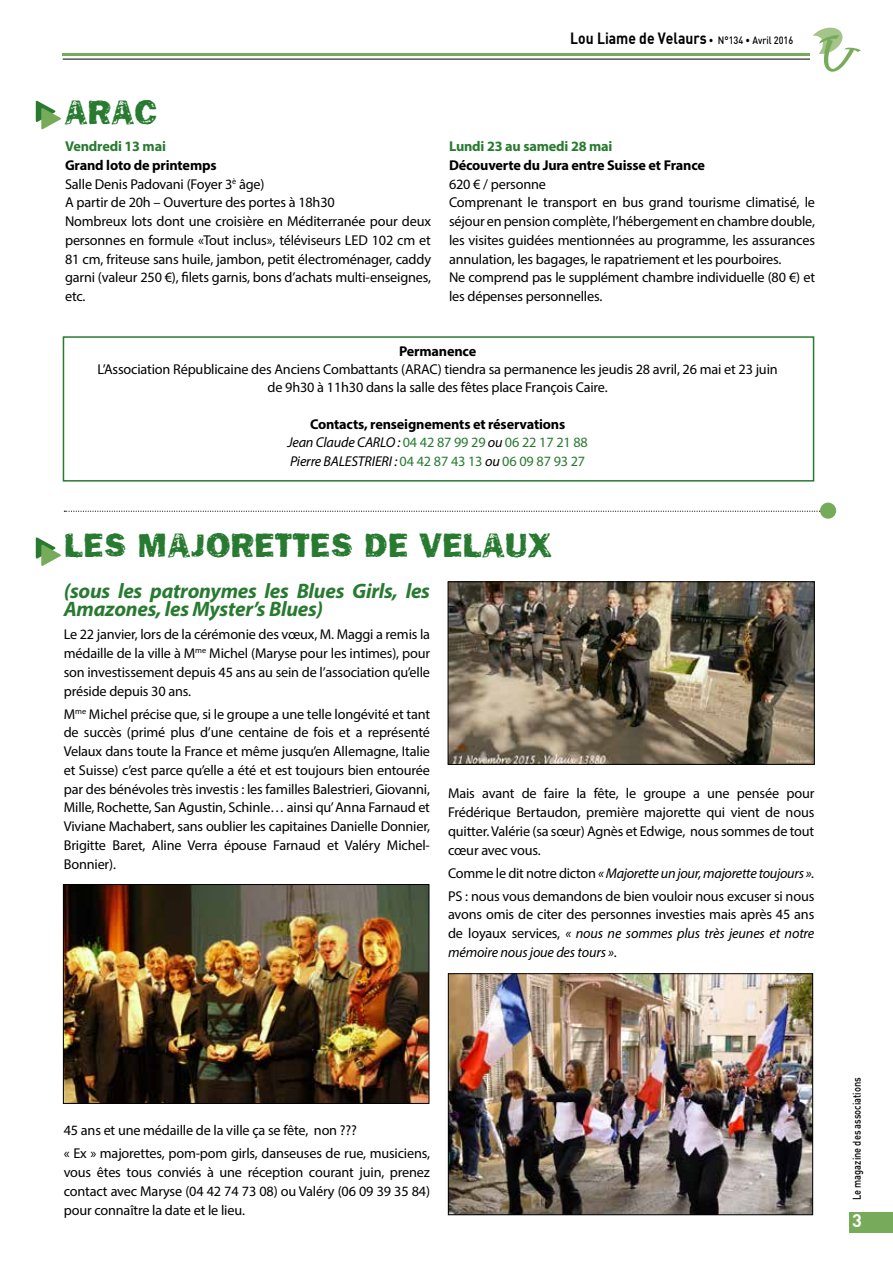
<style>
.page{position:relative;width:893px;height:1263px;background:#fff}
.page>*{position:absolute;margin:0;border:0;box-sizing:border-box;transform-origin:0 0}
.t1{font:34.8px "Frankie";color:#287a31}
.t2{font:italic 700 21px/18.8px "Myriad Pro";letter-spacing:-.01em;color:#287a31}
.t3{font:700 18px "DIN";color:#fff}
.t4{font:700 16.05px "DIN";color:#000;scale:.87 1}
.t5{font:14.25px/18.8px "Myriad Pro";letter-spacing:-.01em;color:#000;text-align:justify}
.t6{font:14.25px/18.8px "Myriad Pro";letter-spacing:-.01em;color:#287a31;text-align:center}
.t7{font:700 14.25px "Myriad Pro";letter-spacing:-.01em;color:#000}
.t8{font:700 14.25px "Myriad Pro";letter-spacing:-.01em;color:#287a31}
.t9{font:500 10.95px "DIN";color:#000;scale:.84 1}
.s1{font-weight:500;font-size:10.5px}
.s2{font-weight:700}
.s3{font-weight:700;color:#000}
.s4{font-style:italic;color:#000}
.s5{font-style:italic}
</style>
<div class="page">
<svg style="left:813px;top:27px;width:48px;height:45px"></svg>
<div style="left:850px;top:1212px;width:43px;height:21px;background:#76ab5a"></div>
<hr style="left:63px;top:53px;width:747px;height:3px;background:#76ab5a">
<hr style="left:63px;top:59px;width:747px;height:1px;background:#000">
<svg style="left:36px;top:100px;width:25px;height:30px"></svg>
<svg style="left:64px;top:511px;width:756px;height:1px"></svg>
<div style="left:820px;top:503px;width:16px;height:16px;background:#76ab5a;border-radius:50%"></div>
<svg style="left:36px;top:537px;width:25px;height:29px"></svg>
<div style="left:63px;top:336px;width:751px;height:146px;border:2px solid #287a31"></div>
<img style="left:65px;top:886px;width:362px;height:215px">
<div style="left:63px;top:884px;width:366px;height:219px;border:1px solid #000"></div>
<img style="left:450px;top:584px;width:362px;height:178px">
<div style="left:448px;top:582px;width:366px;height:182px;border:1px solid #000"></div>
<img style="left:450px;top:975px;width:361px;height:238px">
<div style="left:448px;top:973px;width:365px;height:242px;border:1px solid #000"></div>
<p class="t4" style="left:570px;top:30px;width:258px">Lou Liame de Velaurs <span class="s1">• N°134 • Avril 2016</span></p>
<h1 class="t1" style="left:64px;top:92px;width:94px">ARAC</h1>
<p class="t8" style="left:65px;top:137px;width:102px">Vendredi 13 mai</p>
<p class="t5" style="left:65px;top:155px;width:367px;text-align:left"><span class="s2">Grand loto de printemps<br></span>Salle Denis Padovani (Foyer 3<sup>è</sup> âge)<br>A partir de 20h – Ouverture des portes à 18h30<br>Nombreux lots dont une croisière en Méditerranée pour deux personnes en formule «Tout inclus», téléviseurs LED 102 cm et 81 cm, friteuse sans huile, jambon, petit électroménager, caddy garni (valeur 250 €), filets garnis, bons d’achats multi-enseignes, etc.</p>
<p class="t8" style="left:449px;top:137px;width:165px">Lundi 23 au samedi 28 mai</p>
<p class="t7" style="left:449px;top:156px;width:257px">Découverte du Jura entre Suisse et France</p>
<p class="t5" style="left:449px;top:174px;width:367px;text-align:left">620 € / personne<br>Comprenant le transport en bus grand tourisme climatisé, le séjour en pension complète, l’hébergement en chambre double, les visites guidées mentionnées au programme, les assurances annulation, les bagages, le rapatriement et les pourboires.<br>Ne comprend pas le supplément chambre individuelle (80 €) et les dépenses personnelles.</p>
<p class="t7" style="left:399px;top:342px;width:79px">Permanence</p>
<p class="t5" style="left:98px;top:360px;width:682px;line-height:18px;text-align:center">L’Association Républicaine des Anciens Combattants (ARAC) tiendra sa permanence les jeudis 28 avril, 26 mai et 23 juin de 9h30 à 11h30 dans la salle des fêtes place François Caire.</p>
<p class="t6" style="left:287px;top:414px;width:302px"><span class="s3">Contacts, renseignements et réservations<br></span><span class="s4">Jean Claude CARLO :</span> 04 42 87 99 29 <span class="s4">ou</span> 06 22 17 21 88<br><span class="s4">Pierre BALESTRIERI :</span> 04 42 87 43 13 <span class="s4">ou</span> 06 09 87 93 27</p>
<h1 class="t1" style="left:64px;top:525px;width:485px">LES MAJ ORETTES DE VELAUX</h1>
<h2 class="t2" style="left:64px;top:580px;width:368px">(sous les patronymes les Blues Girls, les<br>Amazones, les Myster’s Blues)</h2>
<p class="t5" style="left:64px;top:625px;width:368px">Le 22 janvier, lors de la cérémonie des vœux, M. Maggi a remis la médaille de la ville à M<sup>me</sup> Michel (Maryse pour les intimes), pour son investissement depuis 45 ans au sein de l’association qu’elle préside depuis 30 ans.</p>
<p class="t5" style="left:64px;top:704px;width:368px">M<sup>me</sup> Michel précise que, si le groupe a une telle longévité et tant de succès (primé plus d’une centaine de fois et a représenté Velaux dans toute la France et même jusqu’en Allemagne, Italie et Suisse) c’est parce qu’elle a été et est toujours bien entourée par des bénévoles très investis : les familles Balestrieri, Giovanni, Mille, Rochette, San Agustin, Schinle… ainsi qu’ Anna Farnaud et Viviane Machabert, sans oublier les capitaines Danielle Donnier, Brigitte Baret, Aline Verra épouse Farnaud et Valéry Michel-Bonnier).</p>
<p class="t5" style="left:448px;top:784px;width:368px">Mais avant de faire la fête, le groupe a une pensée pour Frédérique Bertaudon, première majorette qui vient de nous quitter. Valérie (sa sœur) Agnès et Edwige, nous sommes de tout cœur avec vous.</p>
<p class="t5" style="left:448px;top:861px;width:368px;line-height:23px">Comme le dit notre dicton <span class="s5">« Majorette un jour, majorette toujours ».<br></span>PS : nous vous demandons de bien vouloir nous excuser si nous</p>
<p class="t5" style="left:448px;top:905px;width:368px">avons omis de citer des personnes investies mais après 45 ans de loyaux services, <span class="s5">« nous ne sommes plus très jeunes et notre mémoire nous joue des tours »</span>.</p>
<p class="t5" style="left:64px;top:1119px;width:368px;line-height:23px">45 ans et une médaille de la ville ça se fête, non ???<br>« Ex » majorettes, pom-pom girls, danseuses de rue, musiciens,</p>
<p class="t5" style="left:64px;top:1163px;width:368px">vous êtes tous conviés à une réception courant juin, prenez contact avec Maryse (04 42 74 73 08) ou Valéry (06 09 39 35 84) pour connaître la date et le lieu.</p>
<p class="t9" style="left:852px;top:1200px;width:148px;rotate:-90deg">Le magazine des associations</p>
<p class="t3" style="left:852px;top:1211px;width:11px">3</p>
</div>
